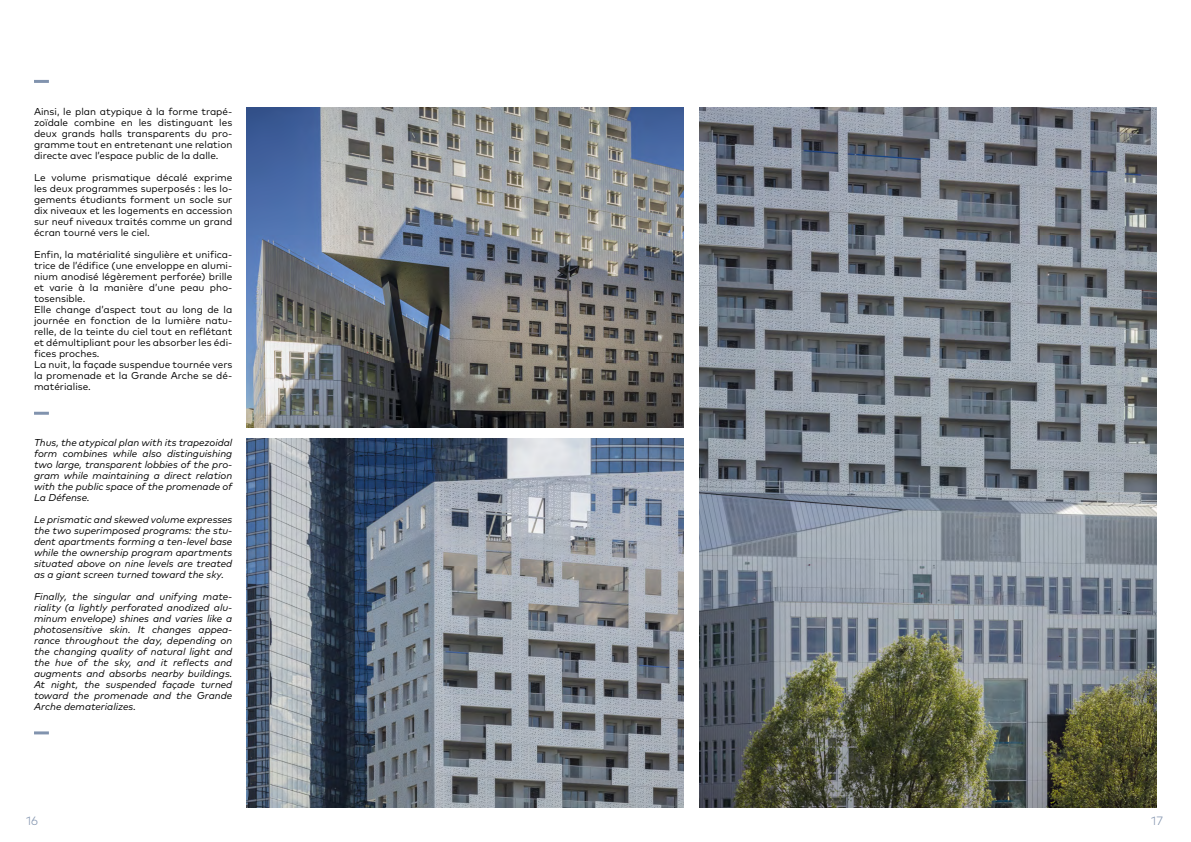
<style>
.page{position:relative;width:1191px;height:842px;background:#fff}
.page>*{position:absolute;margin:0;border:0;box-sizing:border-box;transform-origin:0 0}
.t1{font:300 12px "Mark Pro";color:#8193ae}
.t2{font:italic 10px/11px "Mark Pro";color:#000;text-align:justify}
.t3{font:10px/11px "Mark Pro";color:#000;text-align:justify}
</style>
<div class="page">
<img style="left:247px;top:107px;width:436px;height:321px">
<img style="left:699px;top:107px;width:458px;height:701px">
<img style="left:247px;top:438px;width:436px;height:370px">
<hr style="left:34px;top:80px;width:15px;height:3px;background:#8193ae">
<hr style="left:34px;top:412px;width:15px;height:3px;background:#8193ae">
<hr style="left:34px;top:731px;width:15px;height:3px;background:#8193ae">
<p class="t3" style="left:34px;top:105px;width:200px">Ainsi, le plan atypique à la forme trapé&shy;zoïdale combine en les distinguant les deux grands halls transparents du pro&shy;gramme tout en entretenant une relation directe avec l’espace public de la dalle.</p>
<p class="t3" style="left:34px;top:171px;width:200px">Le volume prismatique décalé exprime les deux programmes superposés : les lo&shy;gements étudiants forment un socle sur dix niveaux et les logements en accession sur neuf niveaux traités comme un grand écran tourné vers le ciel.</p>
<p class="t3" style="left:34px;top:248px;width:200px;text-align:left">Enfin, la matérialité singulière et unifica&shy;trice de l’édifice (une enveloppe en alumi&shy;nium anodisé légèrement perforée) brille et varie à la manière d’une peau pho&shy;tosensible.<br>Elle change d’aspect tout au long de la journée en fonction de la lumière natu&shy;relle, de la teinte du ciel tout en reflétant et démultipliant pour les absorber les édi&shy;fices proches.<br>La nuit, la façade suspendue tournée vers la promenade et la Grande Arche se dé&shy;matérialise.</p>
<p class="t2" style="left:34px;top:436px;width:200px">Thus, the atypical plan with its trapezoidal form combines while also distinguishing two large, transparent lobbies of the pro&shy;gram while maintaining a direct relation with the public space of the promenade of La Défense.</p>
<p class="t2" style="left:34px;top:513px;width:200px">Le prismatic and skewed volume expresses the two superimposed programs: the stu&shy;dent apartments forming a ten-level base while the ownership program apartments situated above on nine levels are treated as a giant screen turned toward the sky.</p>
<p class="t2" style="left:34px;top:590px;width:200px">Finally, the singular and unifying mate&shy;riality (a lightly perforated anodized alu&shy;minum envelope) shines and varies like a photosensitive skin. It changes appea&shy;rance throughout the day, depending on the changing quality of natural light and the hue of the sky, and it reflects and augments and absorbs nearby buildings.<br>At night, the suspended façade turned toward the promenade and the Grande Arche dematerializes.</p>
<p class="t1" style="left:26px;top:811px;width:14px">16</p>
<p class="t1" style="left:1151px;top:811px;width:13px">17</p>
</div>
